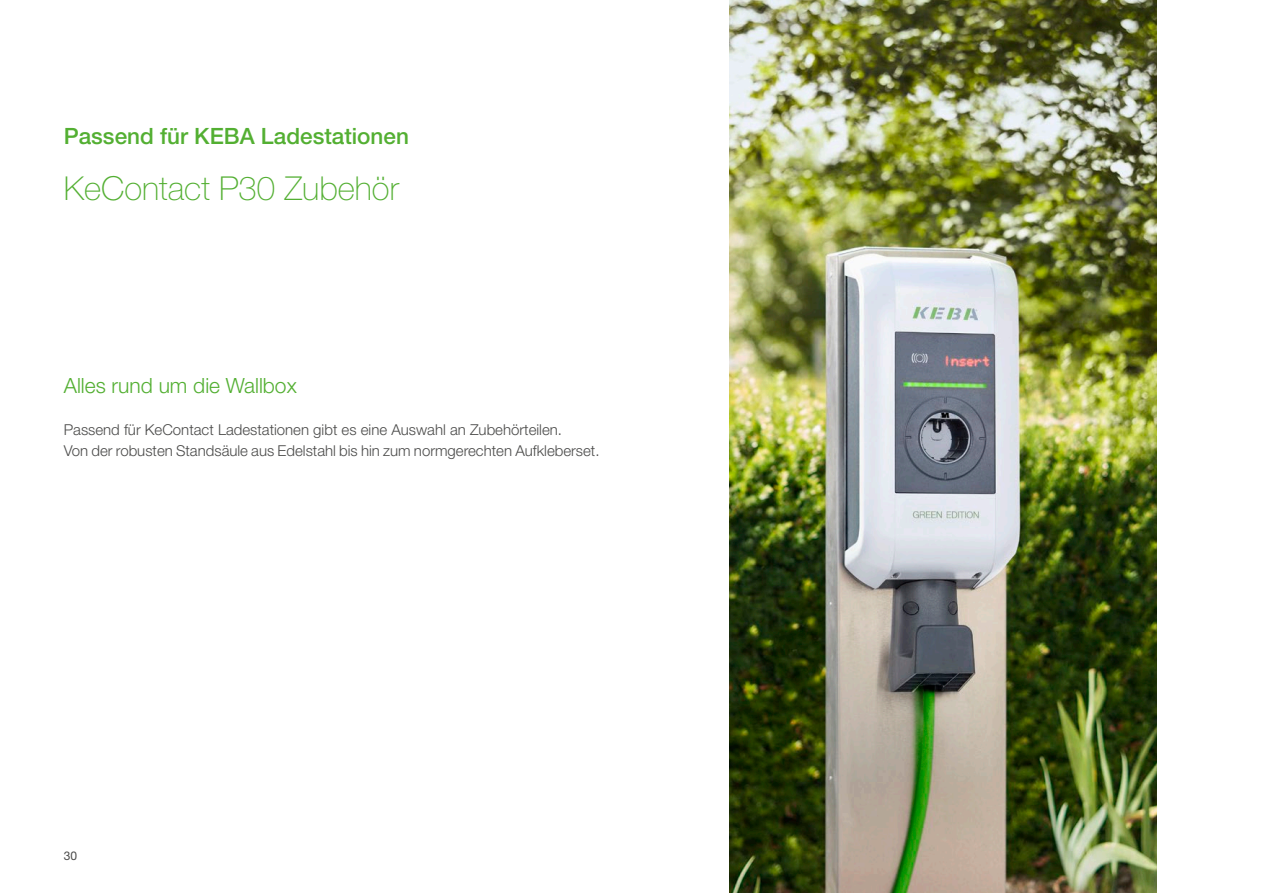
<style>
.page{position:relative;width:1263px;height:893px;background:#fff}
.page>*{position:absolute;margin:0;border:0;box-sizing:border-box;transform-origin:0 0}
.t1{font:100 33px "Helvetica Neue LT Pro";color:#53af32}
.t2{font:500 22.5px "Helvetica Neue LT Pro";color:#53af32}
.t3{font:300 21px "Helvetica Neue LT Pro";color:#53af32}
.t4{font:300 15px/21px "Helvetica Neue LT Pro";color:#4b4b4a}
.t5{font:12px "Helvetica Neue LT Pro";color:#4b4b4a}
</style>
<div class="page">
<img style="left:729px;top:0;width:428px;height:893px">
<h2 class="t2" style="left:64px;top:122px;width:347px">Passend für KEBA Ladestationen</h2>
<h1 class="t1" style="left:64px;top:169px;width:337px">KeContact P30 Zubehör</h1>
<h3 class="t3" style="left:64px;top:373px;width:234px">Alles rund um die Wallbox</h3>
<p class="t4" style="left:64px;top:419px;width:534px">Passend für KeContact Ladestationen gibt es eine Auswahl an Zubehörteilen.<br>Von der robusten Standsäule aus Edelstahl bis hin zum normgerechten Aufkleberset.</p>
<p class="t5" style="left:64px;top:848px;width:15px">30</p>
</div>
